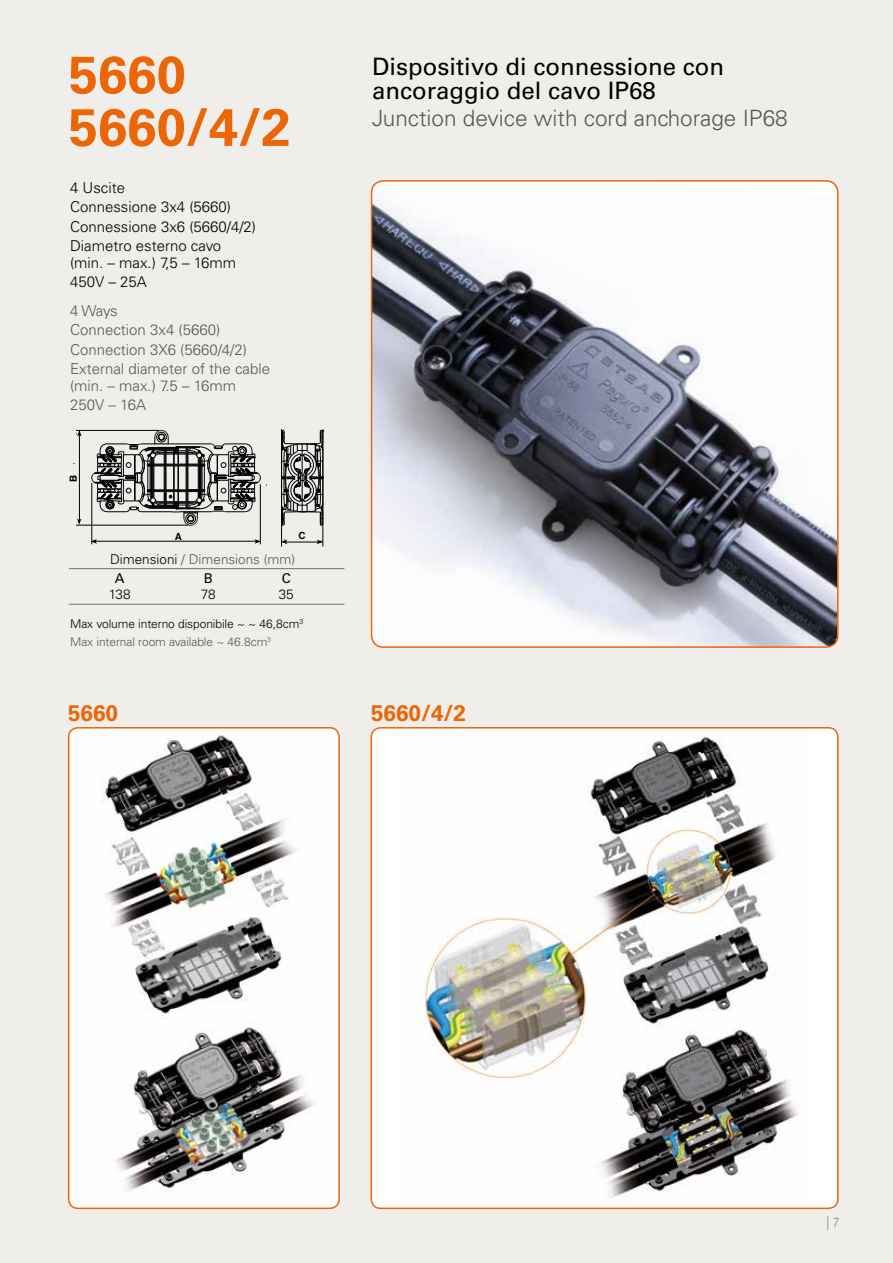
<style>
.page{position:relative;width:893px;height:1263px;background:#efeeea}
.page>*{position:absolute;margin:0;border:0;box-sizing:border-box;transform-origin:0 0}
.t1{font:700 52.5px/52.5px "Univers";color:#ec6608}
.t2{font:24px/24px "Univers";color:#000}
.t3{font:300 22.5px "Univers";color:#575756}
.t4{font:700 22.5px "Univers";color:#ec6608}
.t5{font:300 15px/19.5px "Univers";color:#575756}
.t6{font:300 15px/19.5px "Univers";color:#000}
.t7{font:300 13.5px/19.5px "Univers";color:#575756}
.t8{font:300 13.5px "Univers";color:#000}
.t9{font:13.5px "Univers";color:#000}
.t10{font:13.5px "GE Inspira";color:#878787}
.t11{font:300 12px/18px "Univers";letter-spacing:-.01em;color:#000}
.t12{font:700 9.9px "Helvetica";color:#000}
.s1{color:#000}
.s2{font-weight:400;color:#000}
.s3{color:#575756}
</style>
<div class="page">
<img style="left:372px;top:181px;width:466px;height:466px">
<div style="left:371px;top:180px;width:467px;height:468px;border:2px solid #ec6608;border-radius:12px"></div>
<svg style="left:255px;top:539px;width:5px;height:5px"></svg>
<svg style="left:91px;top:539px;width:6px;height:5px"></svg>
<hr style="left:93px;top:541px;width:167px;height:1px;background:#000">
<hr style="left:283px;top:542px;width:39px;height:1px;background:#000">
<svg style="left:282px;top:540px;width:5px;height:4px"></svg>
<svg style="left:317px;top:540px;width:6px;height:4px"></svg>
<hr style="left:92px;top:483px;width:1px;height:61px;background:#000">
<hr style="left:76px;top:525px;width:112px;height:1px;background:#000">
<hr style="left:76px;top:430px;width:83px;height:1px;background:#000">
<hr style="left:260px;top:484px;width:1px;height:60px;background:#000">
<hr style="left:281px;top:429px;width:1px;height:117px;background:#000">
<hr style="left:323px;top:429px;width:1px;height:117px;background:#000">
<svg style="left:91px;top:430px;width:176px;height:96px"></svg>
<svg style="left:281px;top:430px;width:43px;height:96px"></svg>
<svg style="left:77px;top:519px;width:4px;height:6px"></svg>
<svg style="left:76px;top:430px;width:6px;height:6px"></svg>
<hr style="left:79px;top:430px;width:1px;height:92px;background:#000">
<hr style="left:69px;top:568px;width:275px;height:1px;background:#706f6f">
<hr style="left:69px;top:604px;width:275px;height:1px;background:#706f6f">
<img style="left:70px;top:729px;width:267px;height:479px">
<div style="left:68px;top:727px;width:272px;height:482px;border:2px solid #ec6608;border-radius:9px"></div>
<div style="left:371px;top:728px;width:467px;height:480px;background:#fff;border-radius:9px"></div>
<img style="left:416px;top:736px;width:382px;height:462px">
<div style="left:371px;top:727px;width:468px;height:482px;border:2px solid #ec6608;border-radius:9px"></div>
<h1 class="t1" style="left:69px;top:49px;width:223px">5660<br>5660/4/2</h1>
<h2 class="t2" style="left:372px;top:55px;width:354px">Dispositivo di connessione con ancoraggio del cavo IP68</h2>
<h3 class="t3" style="left:372px;top:104px;width:417px">Junction device with cord anchorage IP68</h3>
<p class="t6" style="left:70px;top:178px;width:187px">4 U scite<br>Connessione 3x4 (5660)<br>Connessione 3x6 (5660/4/2)<br>Diametro esterno cavo</p>
<p class="t6" style="left:70px;top:253px;width:168px">(min. – max.) 7,5 – 16mm<br>450V – 25A</p>
<p class="t5" style="left:70px;top:301px;width:202px">4 Ways<br>Connection 3x4 (5660)<br>Connection 3X6 (5660/4/2)<br>External diameter of the cable</p>
<p class="t5" style="left:70px;top:376px;width:168px">(min. – max.) 7.5 – 16mm<br>250V – 16A</p>
<p class="t12" style="left:65px;top:482px;width:9px;rotate:-90deg">B</p>
<p class="t12" style="left:175px;top:528px;width:9px">A</p>
<p class="t12" style="left:298px;top:527px;width:9px">C</p>
<p class="t7" style="left:115px;top:549px;width:182px;text-indent:-5px"><span class="s1">Dimensioni</span> / Dimensions (mm)<br><span class="s2">A</span></p>
<p class="t9" style="left:204px;top:570px;width:11px">B</p>
<p class="t9" style="left:282px;top:570px;width:11px">C</p>
<p class="t8" style="left:109px;top:586px;width:23px">138</p>
<p class="t8" style="left:201px;top:586px;width:17px">78</p>
<p class="t8" style="left:279px;top:586px;width:17px">35</p>
<p class="t11" style="left:70px;top:615px;width:235px">Max volume interno disponibile ~ ~ 46,8cm<sup>3<br></sup><span class="s3">Max internal room available ~ 46.8cm</span><sup>3</sup></p>
<h3 class="t4" style="left:68px;top:699px;width:52px">5660</h3>
<h3 class="t4" style="left:371px;top:699px;width:97px">5660/4/2</h3>
<p class="t10" style="left:826px;top:1214px;width:15px">| 7</p>
</div>
